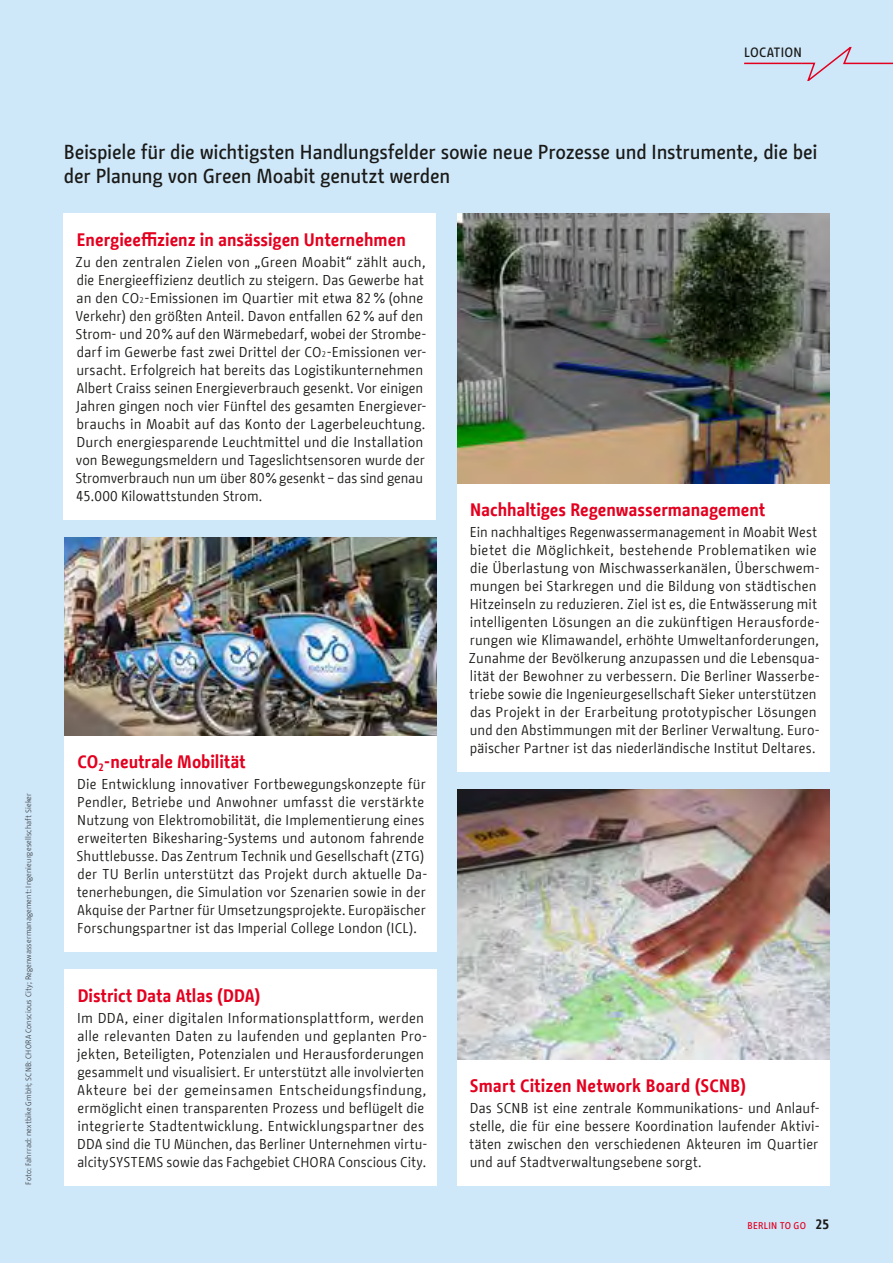
<style>
.page{position:relative;width:893px;height:1263px;background:#cee7f9}
.page>*{position:absolute;margin:0;border:0;box-sizing:border-box;transform-origin:0 0}
.t1{font:500 20.25px/24.3px "BMF Change";letter-spacing:-.015em;color:#1a1a18}
.t2{font:700 18px "BMF Change";color:#e3001f}
.t3{font:14.25px/18px "BMF Change";letter-spacing:.005em;color:#1a1a18}
.t4{font:500 13.5px "BMF Change";letter-spacing:.015em;color:#1a1a18}
.t5{font:500 9.75px "BMF Change";letter-spacing:.02em;color:#e3001f}
.t6{font:300 7.8px "BMF Change";letter-spacing:.02em;color:#1a1a18}
.s1{font-size:8.25px}
.s2{font-weight:700;font-size:13.5px;color:#1a1a18}
</style>
<div class="page">
<div style="left:457px;top:1059px;width:372px;height:126px;background:#fff"></div>
<div style="left:65px;top:735px;width:372px;height:216px;background:#fff"></div>
<div style="left:64px;top:213px;width:372px;height:306px;background:#fff"></div>
<div style="left:457px;top:483px;width:372px;height:288px;background:#fff"></div>
<img style="left:457px;top:213px;width:372px;height:270px">
<div style="left:65px;top:969px;width:372px;height:216px;background:#fff"></div>
<img style="left:457px;top:789px;width:372px;height:270px">
<img style="left:65px;top:537px;width:372px;height:198px">
<hr style="left:744px;top:63px;width:58px;height:1px;background:#e3001f">
<svg style="left:801px;top:46px;width:92px;height:35px"></svg>
<p class="t4" style="left:744px;top:43px;width:59px">LOCATION</p>
<p class="t6" style="left:23px;top:1185px;width:394px;rotate:-90deg">Foto: Fahrrad: nextbike GmbH; SCNB: CHORA Conscious City; Regenwassermanagement: Ingenieurgesellschaft Sieker</p>
<h1 class="t1" style="left:64px;top:140px;width:755px">Beispiele für die wichtigsten Handlungsfelder sowie neue Prozesse und Instrumente, die bei der Planung von Green Moabit genutzt werden</h1>
<p class="t2" style="left:77px;top:227px;width:331px">Energieeffizienz in ansässigen Unternehmen</p>
<p class="t3" style="left:75px;top:253px;width:353px">Zu den zentralen Zielen von „Green Moabit“ zählt auch, die Energieeffizienz deutlich zu steigern. Das Gewerbe hat an den CO<span class="s1">2</span>-Emissionen im Quartier mit etwa 82 % (ohne Verkehr) den größten Anteil. Davon entfallen 62 % auf den Strom- und 20 % auf den Wärmebedarf, wobei der Strombe&shy;darf im Gewerbe fast zwei Drittel der CO<span class="s1">2</span>-Emissionen ver&shy;ursacht. Erfolgreich hat bereits das Logistikunternehmen Albert Craiss seinen Energieverbrauch gesenkt. Vor einigen Jahren gingen noch vier Fünftel des gesamten Energiever&shy;brauchs in Moabit auf das Konto der Lagerbeleuchtung.<br>Durch energiesparende Leuchtmittel und die Installation von Bewegungsmeldern und Tageslichtsensoren wurde der Stromverbrauch nun um über 80 % gesenkt – das sind genau 45.000 Kilowattstunden Strom.</p>
<p class="t2" style="left:78px;top:749px;width:170px">CO<sub>2</sub>-neutrale Mobilität</p>
<p class="t3" style="left:77px;top:775px;width:352px">Die Entwicklung innovativer Fortbewegungskonzepte für Pendler, Betriebe und Anwohner umfasst die verstärkte Nutzung von Elektromobilität, die Implementierung eines erweiterten Bikesharing-Systems und autonom fahrende Shuttlebusse. Das Zentrum Technik und Gesellschaft (ZTG) der TU Berlin unterstützt das Projekt durch aktuelle Da&shy;tenerhebungen, die Simulation vor Szenarien sowie in der Akquise der Partner für Umsetzungsprojekte. Europäischer Forschungspartner ist das Imperial College London (ICL).</p>
<p class="t2" style="left:78px;top:983px;width:184px">District Data Atlas (DDA)</p>
<p class="t3" style="left:77px;top:1009px;width:352px">Im DDA, einer digitalen Informationsplattform, werden alle relevanten Daten zu laufenden und geplanten Pro&shy;jekten, Beteiligten, Potenzialen und Herausforderungen gesammelt und visualisiert. Er unterstützt alle involvierten Akteure bei der gemeinsamen Entscheidungsfindung, ermöglicht einen transparenten Prozess und beflügelt die integrierte Stadtentwicklung. Entwicklungspartner des DDA sind die TU München, das Berliner Unternehmen virtu&shy;alcitySYSTEMS sowie das Fachgebiet CHORA Conscious City.</p>
<p class="t2" style="left:470px;top:497px;width:297px">Nachhaltiges Regenwassermanagement</p>
<p class="t3" style="left:469px;top:523px;width:353px">Ein nachhaltiges Regenwassermanagement in Moabit West bietet die Möglichkeit, bestehende Problematiken wie die Überlastung von Mischwasserkanälen, Überschwem&shy;mungen bei Starkregen und die Bildung von städtischen Hitzeinseln zu reduzieren. Ziel ist es, die Entwässerung mit intelligenten Lösungen an die zukünftigen Herausforde&shy;rungen wie Klimawandel, erhöhte Umweltanforderungen, Zunahme der Bevölkerung anzupassen und die Lebensqua&shy;lität der Bewohner zu verbessern. Die Berliner Wasserbe&shy;triebe sowie die Ingenieurgesellschaft Sieker unterstützen das Projekt in der Erarbeitung prototypischer Lösungen und den Abstimmungen mit der Berliner Verwaltung. Euro&shy;päischer Partner ist das niederländische Institut Deltares.</p>
<p class="t2" style="left:470px;top:1073px;width:278px">Smart Citizen Network Board (SCNB)</p>
<p class="t3" style="left:469px;top:1099px;width:352px;text-align:justify">Das SCNB ist eine zentrale Kommunikations- und Anlauf&shy;stelle, die für eine bessere Koordination laufender Aktivi&shy;täten zwischen den verschiedenen Akteuren im Quartier und auf Stadtverwaltungsebene sorgt.</p>
<p class="t5" style="left:748px;top:1219px;width:83px">BERLIN TO GO <span class="s2">25</span></p>
</div>
